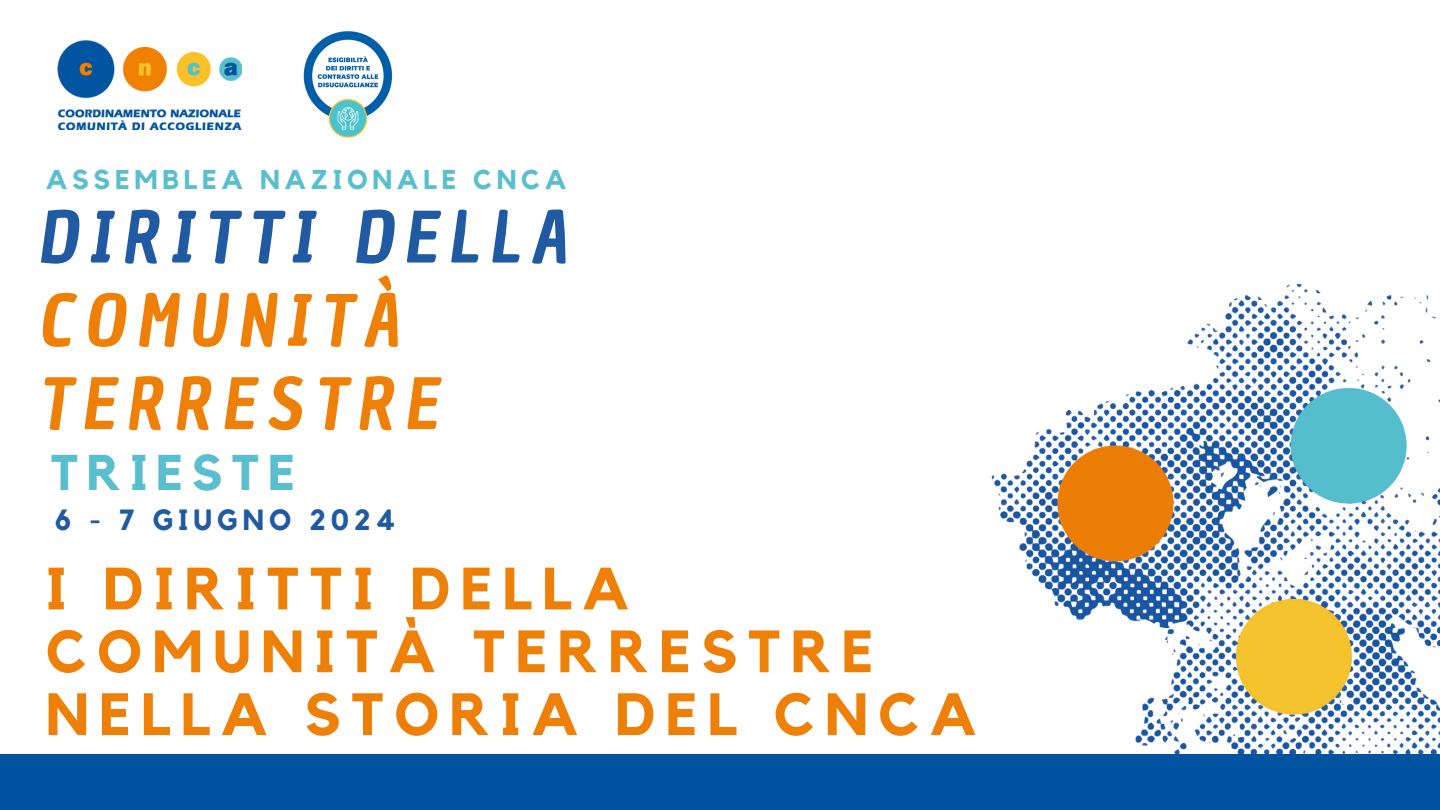
<style>
.page{position:relative;width:1440px;height:810px;background:#fff}
.page>*{position:absolute;margin:0;border:0;box-sizing:border-box;transform-origin:0 0}
.t1{font:italic 69px/83.3px "Chau Philomene One";letter-spacing:.16em;color:#ee7f07}
.t2{font:700 58.9px/62.8px "Kollektif";letter-spacing:.175em;color:#ee7f07}
.t3{font:700 50px "Kollektif";letter-spacing:.175em;color:#59bece}
.t4{font:700 29.1px "Kollektif";letter-spacing:.175em;color:#1f5aa3}
.t5{font:700 27.1px "Kollektif";letter-spacing:.175em;color:#59bece}
.s1{color:#1f5aa3}
</style>
<div class="page">
<img style="left:980px;top:283px;width:460px;height:472px">
<img style="left:58px;top:41px;width:184px;height:88px">
<img style="left:303px;top:31px;width:90px;height:107px">
<div style="left:0;top:755px;width:1440px;height:55px;background:#00549f"></div>
<h1 class="t5" style="left:46px;top:167px;width:522px">ASSEMBLEA NAZIONALE CNCA</h1>
<p class="t1" style="left:38px;top:197px;width:531px"><span class="s1">DIRITTI DELLA<br></span>COMUNITÀ<br>TERRESTRE</p>
<p class="t3" style="left:50px;top:449px;width:246px">TRIESTE</p>
<h3 class="t4" style="left:54px;top:506px;width:343px">6 - 7 GIUGNO 2024</h3>
<h2 class="t2" style="left:46px;top:560px;width:932px">I DIRITTI DELLA<br>COMUNITÀ TERRESTRE<br>NELLA STORIA DEL CNCA</h2>
</div>
